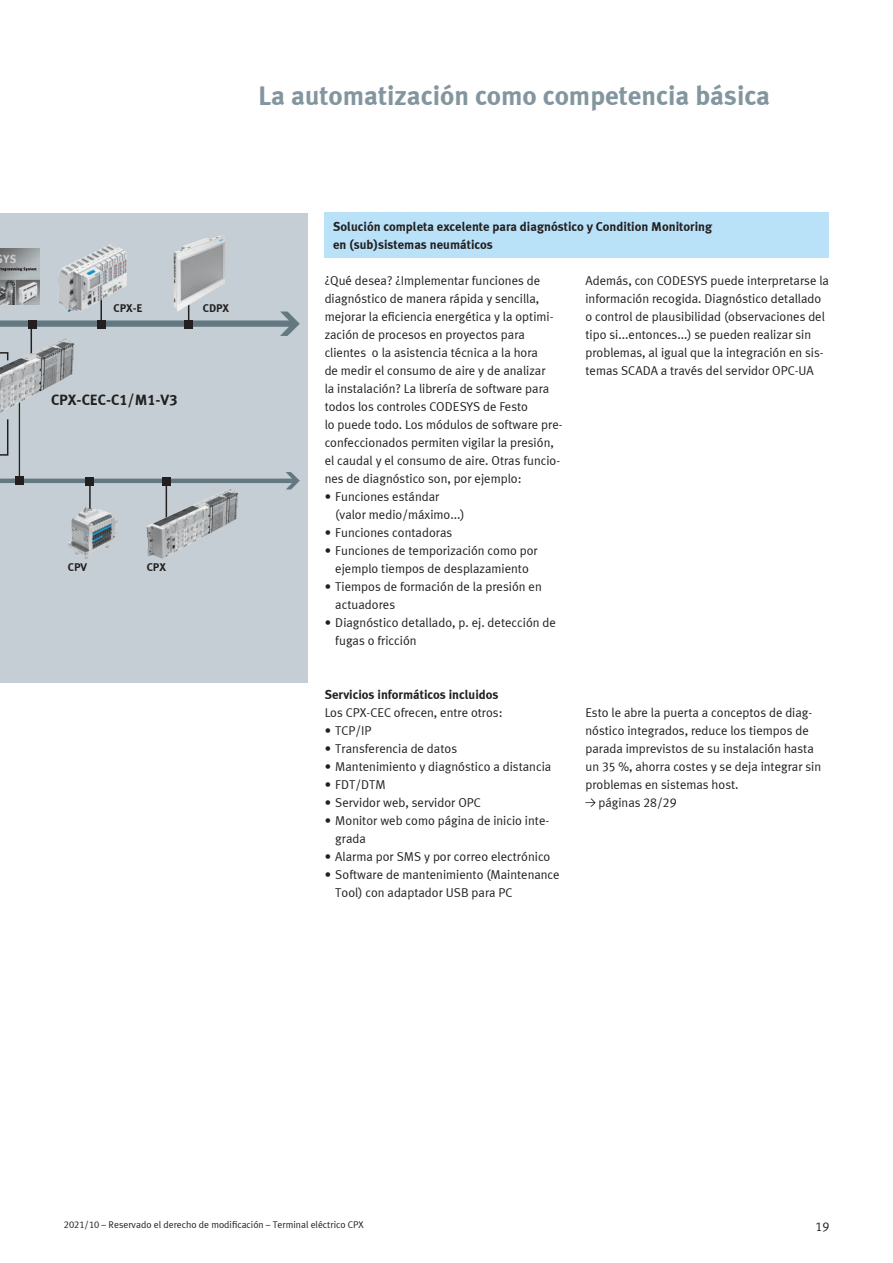
<style>
.page{position:relative;width:893px;height:1263px;background:#fff}
.page>*{position:absolute;margin:0;border:0;box-sizing:border-box;transform-origin:0 0}
.t1{font:700 27px "Meta Plus LF";color:#83969f}
.t2{font:700 15px "Meta Plus LF";color:#231f20}
.t3{font:12.75px/18px "Meta Plus LF";color:#231f20}
.t4{font:700 12.75px/18px "Meta Plus LF";color:#231f20}
.t5{font:700 11.25px "Meta Plus LF";color:#231f20}
.t6{font:9.75px "Meta Plus LF";color:#231f20}
</style>
<div class="page">
<div style="left:325px;top:213px;width:504px;height:45px;background:#b9e1f7"></div>
<div style="left:0;top:213px;width:308px;height:469px;background:#c4ced4"></div>
<div style="left:0;top:320px;width:290px;height:7px;background:#647882"></div>
<svg style="left:280px;top:311px;width:20px;height:25px"></svg>
<hr style="left:0;top:479px;width:293px;height:4px;background:#647882">
<svg style="left:286px;top:472px;width:14px;height:17px"></svg>
<hr style="left:188px;top:273px;width:1px;height:54px;background:#231f20">
<div style="left:185px;top:320px;width:8px;height:8px;background:#231f20"></div>
<hr style="left:100px;top:273px;width:2px;height:54px;background:#231f20">
<div style="left:97px;top:320px;width:8px;height:8px;background:#231f20"></div>
<hr style="left:89px;top:478px;width:2px;height:55px;background:#231f20">
<div style="left:86px;top:477px;width:8px;height:8px;background:#231f20"></div>
<hr style="left:166px;top:478px;width:1px;height:55px;background:#231f20">
<div style="left:162px;top:477px;width:8px;height:8px;background:#231f20"></div>
<hr style="left:19px;top:402px;width:1px;height:82px;background:#231f20">
<div style="left:15px;top:476px;width:9px;height:9px;background:#231f20"></div>
<hr style="left:31px;top:324px;width:1px;height:55px;background:#231f20">
<svg style="left:0;top:419px;width:9px;height:37px"></svg>
<div style="left:28px;top:320px;width:8px;height:8px;background:#231f20"></div>
<img style="left:57px;top:244px;width:69px;height:68px">
<img style="left:174px;top:235px;width:51px;height:76px">
<img style="left:0;top:338px;width:74px;height:75px">
<img style="left:147px;top:488px;width:91px;height:71px">
<img style="left:68px;top:507px;width:50px;height:52px">
<img style="left:0;top:249px;width:40px;height:56px">
<svg style="left:585px;top:798px;width:11px;height:9px"></svg>
<h1 class="t1" style="left:258px;top:84px;width:513px">La automatización como competencia básica</h1>
<p class="t5" style="left:114px;top:304px;width:31px">CPX-E</p>
<p class="t5" style="left:203px;top:304px;width:28px">CDPX</p>
<p class="t2" style="left:51px;top:390px;width:128px">CPX-CEC-C1/M1-V3</p>
<p class="t5" style="left:68px;top:560px;width:21px">CPV</p>
<p class="t5" style="left:147px;top:562px;width:21px">CPX</p>
<p class="t4" style="left:333px;top:218px;width:380px">Solución completa excelente para diagnóstico y Condition Monitoring en (sub)sistemas neumáticos</p>
<p class="t3" style="left:325px;top:272px;width:239px">¿Qué desea? ¿Implementar funciones de diagnóstico de manera rápida y sencilla, mejorar la eficiencia energética y la optimi&shy;zación de procesos en proyectos para clientes o la asistencia técnica a la hora<br>de medir el consumo de aire y de analizar<br>la instalación? La librería de software para todos los controles CODESYS de Festo<br>lo puede todo. Los módulos de software pre&shy;confeccionados permiten vigilar la presión, el caudal y el consumo de aire. Otras funcio&shy;nes de diagnóstico son, por ejemplo:</p>
<p class="t3" style="left:335px;top:488px;width:131px;text-indent:-11px">• Funciones estándar (valor medio/máximo...)</p>
<p class="t3" style="left:325px;top:524px;width:129px">• Funciones contadoras</p>
<p class="t3" style="left:325px;top:542px;width:215px;text-align:center">• Funciones de temporización como por ejemplo tiempos de desplazamiento</p>
<p class="t3" style="left:335px;top:578px;width:208px;text-indent:-11px">• Tiempos de formación de la presión en actuadores</p>
<p class="t3" style="left:335px;top:614px;width:222px;text-indent:-11px">• Diagnóstico detallado, p. ej. detección de fugas o fricción</p>
<p class="t4" style="left:325px;top:686px;width:175px">Servicios informáticos incluidos</p>
<p class="t3" style="left:325px;top:703px;width:179px">Los CPX-CEC ofrecen, entre otros:</p>
<p class="t3" style="left:325px;top:722px;width:48px">• TCP/IP</p>
<p class="t3" style="left:325px;top:740px;width:134px">• Transferencia de datos</p>
<p class="t3" style="left:325px;top:758px;width:228px">• Mantenimiento y diagnóstico a distancia</p>
<p class="t3" style="left:325px;top:776px;width:62px">• FDT/DTM</p>
<p class="t3" style="left:325px;top:794px;width:158px">• Servidor web, servidor OPC</p>
<p class="t3" style="left:335px;top:812px;width:216px;text-indent:-11px">• Monitor web como página de inicio inte&shy;grada</p>
<p class="t3" style="left:325px;top:848px;width:227px">• Alarma por SMS y por correo electrónico</p>
<p class="t3" style="left:335px;top:866px;width:226px;text-indent:-11px">• Software de mantenimiento (Maintenance<br>Tool) con adaptador USB para PC</p>
<p class="t3" style="left:585px;top:271px;width:245px">Además, con CODESYS puede interpretarse la información recogida. Diagnóstico detallado o control de plausibilidad (observaciones del tipo si...entonces...) se pueden realizar sin problemas, al igual que la integración en sis&shy;temas SCADA a través del servidor OPC-UA</p>
<p class="t3" style="left:585px;top:704px;width:228px">Esto le abre la puerta a conceptos de diag-</p>
<p class="t3" style="left:585px;top:722px;width:225px">nóstico integrados, reduce los tiempos de</p>
<p class="t3" style="left:585px;top:740px;width:230px">parada imprevistos de su instalación hasta</p>
<p class="t3" style="left:585px;top:757px;width:237px">un 35 %, ahorra costes y se deja integrar sin</p>
<p class="t3" style="left:585px;top:775px;width:155px">problemas en sistemas host.</p>
<p class="t3" style="left:598px;top:793px;width:80px">páginas 28/29</p>
<p class="t6" style="left:64px;top:1219px;width:301px">2021/10 – Reservado el derecho de modificación – Terminal eléctrico CPX</p>
<p class="t3" style="left:815px;top:1217px;width:15px">19</p>
</div>
